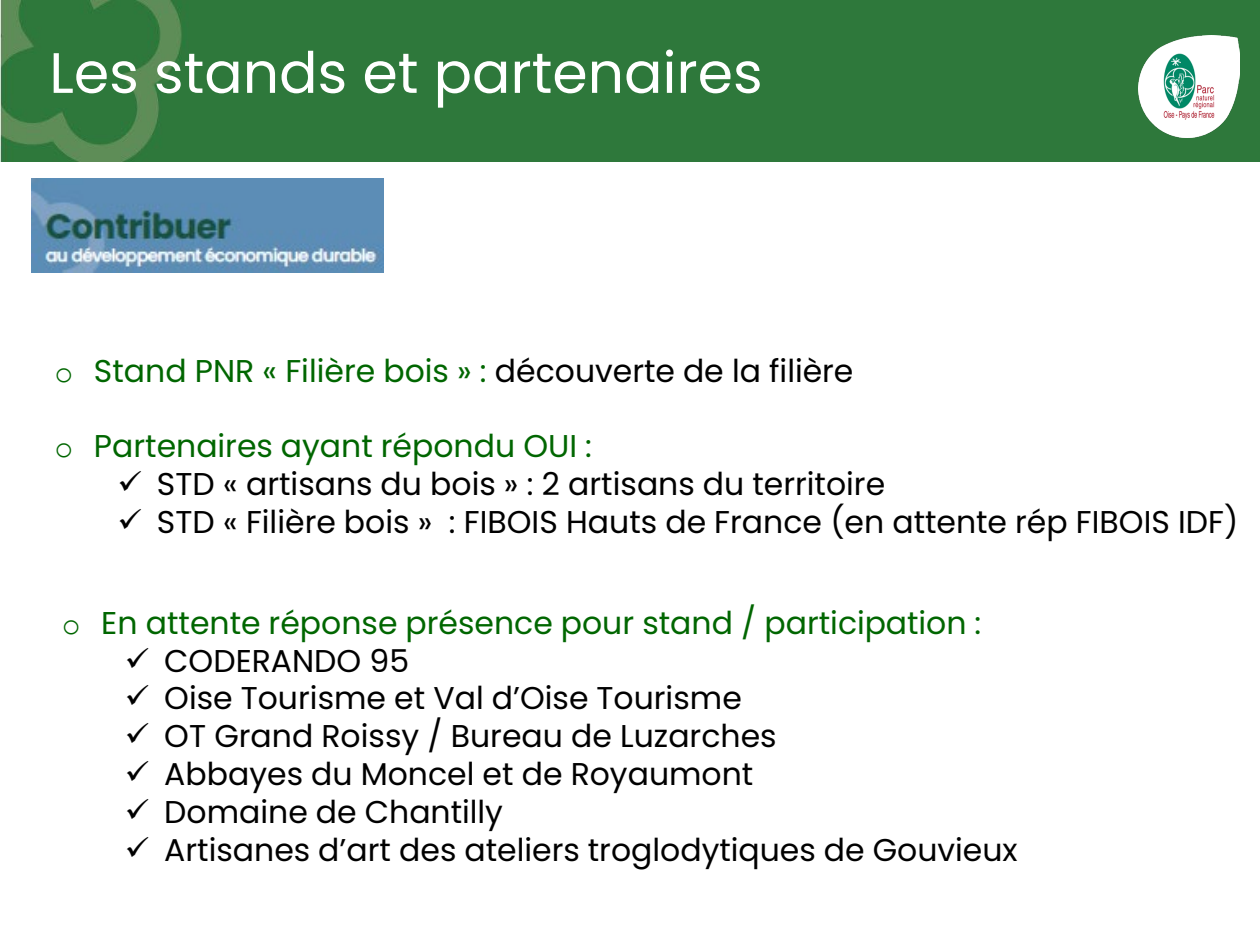
<style>
.page{position:relative;width:1260px;height:945px;background:#fff}
.page>*{position:absolute;margin:0;border:0;box-sizing:border-box;transform-origin:0 0}
.t1{font:56.88px "Poppins";color:#fff}
.t2{font:31.5px "Poppins";color:#000}
.t3{font:31.5px "Poppins";color:#060}
.s1{font-family:"Courier New"}
.s2{color:#000}
</style>
<div class="page">
<div style="left:0;top:0;width:1260px;height:161px;background:#2e783b"></div>
<img style="left:1138px;top:36px;width:102px;height:101px">
<img style="left:32px;top:178px;width:351px;height:95px">
<h2 class="t1" style="left:49px;top:40px;width:715px">Les stands et partenaires</h2>
<p class="t3" style="left:55px;top:352px;width:800px"><span class="s1">o</span> Stand PNR « Filière bois » : <span class="s2">découverte de la filière</span></p>
<p class="t3" style="left:55px;top:428px;width:539px"><span class="s1">o</span> Partenaires ayant répondu OUI :</p>
<p class="t2" style="left:118px;top:466px;width:769px">✓ STD « artisans du bois » : 2 artisans du territoire</p>
<p class="t2" style="left:118px;top:504px;width:1122px">✓ STD « Filière bois » : FIBOIS Hauts de France (en attente rép FIBOIS IDF)</p>
<p class="t3" style="left:62px;top:604px;width:921px"><span class="s1">o</span> En attente réponse présence pour stand / participation :</p>
<p class="t2" style="left:125px;top:642px;width:286px">✓ CODERANDO 95</p>
<p class="t2" style="left:125px;top:680px;width:619px">✓ Oise Tourisme et Val d’Oise Tourisme</p>
<p class="t2" style="left:125px;top:718px;width:653px">✓ OT Grand Roissy / Bureau de Luzarches</p>
<p class="t2" style="left:125px;top:756px;width:630px">✓ Abbayes du Moncel et de Royaumont</p>
<p class="t2" style="left:125px;top:793px;width:380px">✓ Domaine de Chantilly</p>
<p class="t2" style="left:125px;top:831px;width:894px">✓ Artisanes d’art des ateliers troglodytiques de Gouvieux</p>
</div>
